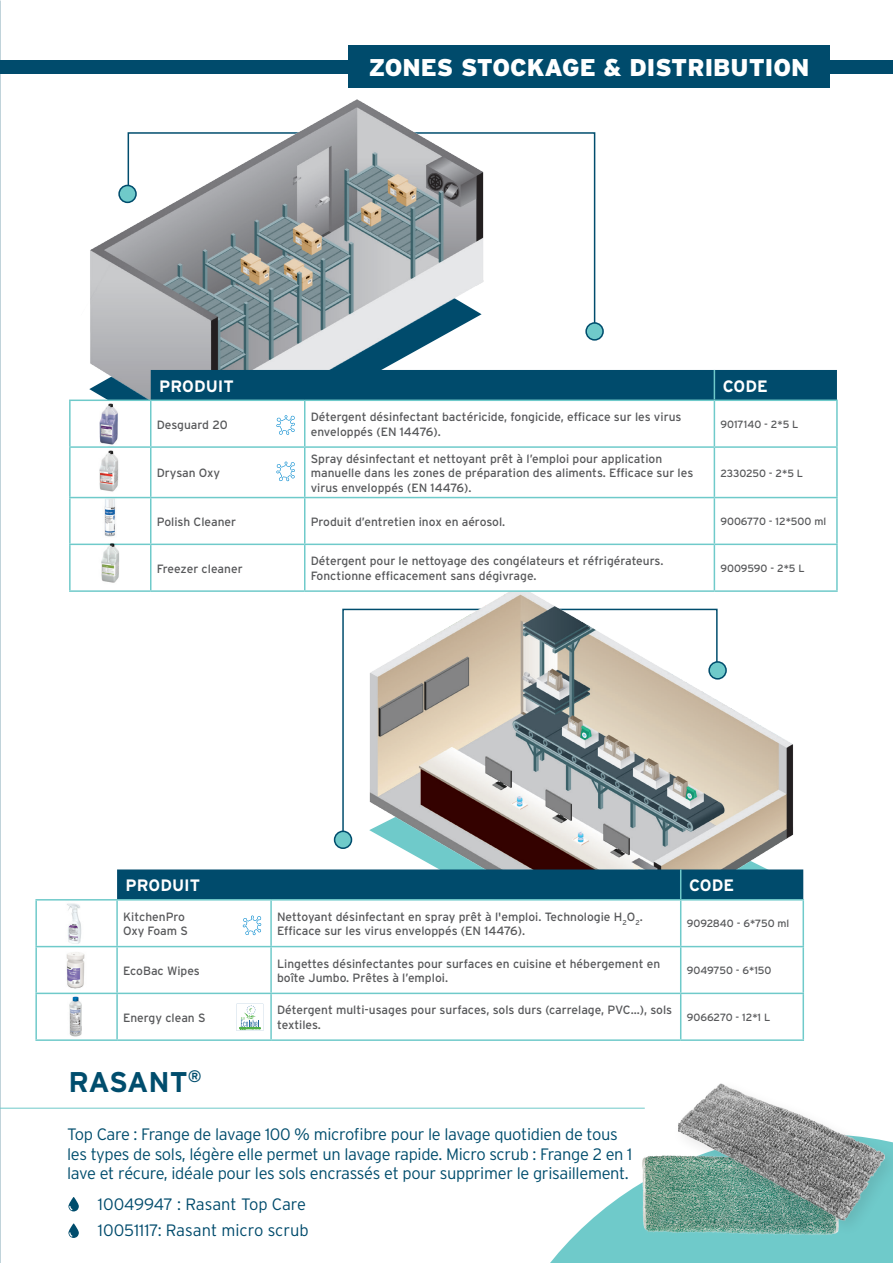
<style>
.page{position:relative;width:893px;height:1263px;background:#fff}
.page>*{position:absolute;margin:0;border:0;box-sizing:border-box;transform-origin:0 0}
.t1{font:700 28.5px "Interstate";letter-spacing:-.015em;color:#004d6d}
.t2{font:900 24.15px "Interstate";color:#fff}
.t3{font:300 16.5px/19.8px "Interstate";letter-spacing:-.02em;color:#004d6d}
.t4{font:300 16.5px/25.5px "Interstate";color:#004b6c}
.t5{font:700 16.5px "Interstate";color:#fff}
.t6{font:12px/14.4px "Interstate";color:#57585a}
.t7{font:10.5px "Interstate";color:#57585a}
</style>
<div class="page">
<svg style="left:550px;top:1184px;width:343px;height:79px;fill:#6fcaca"></svg>
<img style="left:639px;top:1155px;width:206px;height:86px">
<div style="left:672px;top:1077px;width:221px;height:160px;background:#231f20;opacity:.11"></div>
<img style="left:678px;top:1077px;width:206px;height:149px">
<svg style="left:524px;top:132px;width:72px;height:190px"></svg>
<div style="left:586px;top:323px;width:17px;height:17px;background:#6fcaca;border-radius:50%"></div>
<div style="left:585px;top:322px;width:19px;height:19px;border:2px solid #004d6d;border-radius:50%"></div>
<img style="left:5px;top:45px;width:519px;height:354px">
<svg style="left:0;top:1135px;width:1px;height:128px"></svg>
<hr style="left:0;top:1108px;width:645px;height:1px;background:#6fcaca">
<div style="left:0;top:60px;width:893px;height:13px;background:#004b6c"></div>
<div style="left:349px;top:45px;width:481px;height:43px;background:#004b6c"></div>
<img style="left:333px;top:592px;width:471px;height:307px">
<svg style="left:71px;top:401px;width:765px;height:189px"></svg>
<hr style="left:69px;top:401px;width:2px;height:45px;background:#6fcaca">
<hr style="left:150px;top:401px;width:1px;height:45px;background:#6fcaca">
<hr style="left:304px;top:401px;width:1px;height:45px;background:#6fcaca">
<hr style="left:714px;top:401px;width:1px;height:45px;background:#6fcaca">
<hr style="left:836px;top:401px;width:2px;height:45px;background:#6fcaca">
<hr style="left:69px;top:446px;width:82px;height:2px;background:#6fcaca">
<hr style="left:69px;top:448px;width:2px;height:49px;background:#6fcaca">
<hr style="left:151px;top:446px;width:154px;height:2px;background:#6fcaca">
<hr style="left:150px;top:448px;width:1px;height:49px;background:#6fcaca">
<hr style="left:305px;top:446px;width:409px;height:2px;background:#6fcaca">
<hr style="left:304px;top:448px;width:1px;height:49px;background:#6fcaca">
<hr style="left:714px;top:446px;width:124px;height:2px;background:#6fcaca">
<hr style="left:714px;top:448px;width:1px;height:49px;background:#6fcaca">
<hr style="left:836px;top:448px;width:2px;height:49px;background:#6fcaca">
<hr style="left:69px;top:497px;width:82px;height:1px;background:#6fcaca">
<hr style="left:69px;top:498px;width:2px;height:46px;background:#6fcaca">
<hr style="left:151px;top:497px;width:154px;height:1px;background:#6fcaca">
<hr style="left:150px;top:498px;width:1px;height:46px;background:#6fcaca">
<hr style="left:305px;top:497px;width:409px;height:1px;background:#6fcaca">
<hr style="left:304px;top:498px;width:1px;height:46px;background:#6fcaca">
<hr style="left:714px;top:497px;width:124px;height:1px;background:#6fcaca">
<hr style="left:714px;top:498px;width:1px;height:46px;background:#6fcaca">
<hr style="left:836px;top:498px;width:2px;height:46px;background:#6fcaca">
<hr style="left:69px;top:544px;width:82px;height:1px;background:#6fcaca">
<hr style="left:69px;top:545px;width:2px;height:45px;background:#6fcaca">
<hr style="left:151px;top:544px;width:154px;height:1px;background:#6fcaca">
<hr style="left:150px;top:545px;width:1px;height:45px;background:#6fcaca">
<hr style="left:305px;top:544px;width:409px;height:1px;background:#6fcaca">
<hr style="left:304px;top:545px;width:1px;height:45px;background:#6fcaca">
<hr style="left:714px;top:544px;width:124px;height:1px;background:#6fcaca">
<hr style="left:714px;top:545px;width:1px;height:45px;background:#6fcaca">
<hr style="left:836px;top:545px;width:2px;height:45px;background:#6fcaca">
<hr style="left:69px;top:590px;width:82px;height:2px;background:#6fcaca">
<hr style="left:151px;top:590px;width:154px;height:2px;background:#6fcaca">
<hr style="left:305px;top:590px;width:409px;height:2px;background:#6fcaca">
<hr style="left:714px;top:590px;width:124px;height:2px;background:#6fcaca">
<div style="left:151px;top:370px;width:686px;height:29px;background:#004b6c"></div>
<hr style="left:69px;top:399px;width:82px;height:2px;background:#6fcaca">
<hr style="left:151px;top:399px;width:154px;height:2px;background:#6fcaca">
<hr style="left:305px;top:399px;width:409px;height:2px;background:#6fcaca">
<hr style="left:714px;top:399px;width:124px;height:2px;background:#6fcaca">
<div style="left:117px;top:869px;width:686px;height:30px;background:#004b6c"></div>
<svg style="left:37px;top:900px;width:765px;height:139px"></svg>
<hr style="left:35px;top:900px;width:2px;height:46px;background:#6fcaca">
<hr style="left:116px;top:900px;width:2px;height:46px;background:#6fcaca">
<hr style="left:270px;top:900px;width:2px;height:46px;background:#6fcaca">
<hr style="left:680px;top:900px;width:1px;height:46px;background:#6fcaca">
<hr style="left:802px;top:900px;width:2px;height:46px;background:#6fcaca">
<hr style="left:35px;top:946px;width:82px;height:1px;background:#6fcaca">
<hr style="left:35px;top:947px;width:2px;height:45px;background:#6fcaca">
<hr style="left:117px;top:946px;width:154px;height:1px;background:#6fcaca">
<hr style="left:116px;top:947px;width:2px;height:45px;background:#6fcaca">
<hr style="left:271px;top:946px;width:410px;height:1px;background:#6fcaca">
<hr style="left:270px;top:947px;width:2px;height:45px;background:#6fcaca">
<hr style="left:681px;top:946px;width:123px;height:1px;background:#6fcaca">
<hr style="left:680px;top:947px;width:1px;height:45px;background:#6fcaca">
<hr style="left:802px;top:947px;width:2px;height:45px;background:#6fcaca">
<hr style="left:35px;top:992px;width:82px;height:2px;background:#6fcaca">
<hr style="left:35px;top:994px;width:2px;height:45px;background:#6fcaca">
<hr style="left:117px;top:992px;width:154px;height:2px;background:#6fcaca">
<hr style="left:116px;top:994px;width:2px;height:45px;background:#6fcaca">
<hr style="left:271px;top:992px;width:410px;height:2px;background:#6fcaca">
<hr style="left:270px;top:994px;width:2px;height:45px;background:#6fcaca">
<hr style="left:681px;top:992px;width:123px;height:2px;background:#6fcaca">
<hr style="left:680px;top:994px;width:1px;height:45px;background:#6fcaca">
<hr style="left:802px;top:994px;width:2px;height:45px;background:#6fcaca">
<hr style="left:35px;top:1039px;width:82px;height:2px;background:#6fcaca">
<hr style="left:117px;top:1039px;width:154px;height:2px;background:#6fcaca">
<hr style="left:271px;top:1039px;width:410px;height:2px;background:#6fcaca">
<hr style="left:681px;top:1039px;width:123px;height:2px;background:#6fcaca">
<hr style="left:680px;top:869px;width:1px;height:30px;background:#6fcaca">
<hr style="left:35px;top:899px;width:82px;height:1px;background:#6fcaca">
<hr style="left:117px;top:899px;width:154px;height:1px;background:#6fcaca">
<hr style="left:271px;top:899px;width:410px;height:1px;background:#6fcaca">
<hr style="left:681px;top:899px;width:123px;height:1px;background:#6fcaca">
<svg style="left:236px;top:1004px;width:27px;height:27px"></svg>
<svg style="left:68px;top:1197px;width:11px;height:14px"></svg>
<svg style="left:68px;top:1223px;width:11px;height:15px"></svg>
<img style="left:82px;top:397px;width:53px;height:53px">
<img style="left:89px;top:444px;width:46px;height:44px">
<img style="left:82px;top:488px;width:56px;height:51px">
<img style="left:84px;top:538px;width:51px;height:50px">
<img style="left:49px;top:900px;width:51px;height:49px">
<img style="left:51px;top:947px;width:47px;height:44px">
<img style="left:48px;top:991px;width:52px;height:50px">
<svg style="left:276px;top:415px;width:19px;height:20px"></svg>
<svg style="left:276px;top:462px;width:19px;height:19px"></svg>
<svg style="left:243px;top:915px;width:18px;height:20px"></svg>
<h2 class="t2" style="left:368px;top:54px;width:443px">ZONES STOCKAGE &amp; DISTRIBUTION</h2>
<h3 class="t5" style="left:159px;top:377px;width:76px">PRODUIT</h3>
<h3 class="t5" style="left:723px;top:377px;width:46px">CODE</h3>
<p class="t6" style="left:157px;top:417px;width:72px">Desguard 20</p>
<p class="t6" style="left:311px;top:410px;width:372px">Détergent désinfectant bactéricide, fongicide, efficace sur les virus enveloppés (EN 14476).</p>
<p class="t7" style="left:720px;top:418px;width:80px">9017140 - 2*5 L</p>
<p class="t6" style="left:157px;top:466px;width:65px">Drysan Oxy</p>
<p class="t6" style="left:311px;top:451px;width:384px">Spray désinfectant et nettoyant prêt à l’emploi pour application manuelle dans les zones de préparation des aliments. Efficace sur les virus enveloppés (EN 14476).</p>
<p class="t7" style="left:720px;top:467px;width:84px">2330250 - 2*5 L</p>
<p class="t6" style="left:157px;top:514px;width:81px">Polish Cleaner</p>
<p class="t6" style="left:311px;top:514px;width:196px">Produit d’entretien inox en aérosol.</p>
<p class="t7" style="left:720px;top:516px;width:107px">9006770 - 12*500 ml</p>
<p class="t6" style="left:157px;top:561px;width:87px">Freezer cleaner</p>
<p class="t6" style="left:311px;top:554px;width:354px">Détergent pour le nettoyage des congélateurs et réfrigérateurs.<br>Fonctionne efficacement sans dégivrage.</p>
<p class="t7" style="left:720px;top:562px;width:86px">9009590 - 2*5 L</p>
<h3 class="t5" style="left:126px;top:876px;width:76px">PRODUIT</h3>
<h3 class="t5" style="left:689px;top:876px;width:46px">CODE</h3>
<p class="t6" style="left:123px;top:909px;width:66px">KitchenPro<br>Oxy Foam S</p>
<p class="t6" style="left:277px;top:909px;width:367px">Nettoyant désinfectant en spray prêt à l'emploi. Technologie H<sub>2</sub>O<sub>2</sub>.<br>Efficace sur les virus enveloppés (EN 14476).</p>
<p class="t7" style="left:687px;top:918px;width:104px">9092840 - 6*750 ml</p>
<p class="t6" style="left:123px;top:963px;width:78px">EcoBac Wipes</p>
<p class="t6" style="left:277px;top:956px;width:385px">Lingettes désinfectantes pour surfaces en cuisine et hébergement en boîte Jumbo. Prêtes à l’emploi.</p>
<p class="t7" style="left:687px;top:965px;width:86px">9049750 - 6*150</p>
<p class="t6" style="left:123px;top:1010px;width:84px">Energy clean S</p>
<p class="t6" style="left:277px;top:1003px;width:397px">Détergent multi-usages pour surfaces, sols durs (carrelage, PVC...), sols textiles.</p>
<p class="t7" style="left:687px;top:1011px;width:85px">9066270 - 12*1 L</p>
<h1 class="t1" style="left:68px;top:1066px;width:135px">RASANT<sup>®</sup></h1>
<p class="t3" style="left:67px;top:1124px;width:567px">Top Care : Frange de lavage 100 % microfibre pour le lavage quotidien de tous les types de sols, légère elle permet un lavage rapide. Micro scrub : Frange 2 en 1 lave et récure, idéale pour les sols encrassés et pour supprimer le grisaillement.</p>
<h3 class="t4" style="left:98px;top:1191px;width:212px">10049947 : Rasant Top Care<br>10051117: Rasant micro scrub</h3>
</div>
